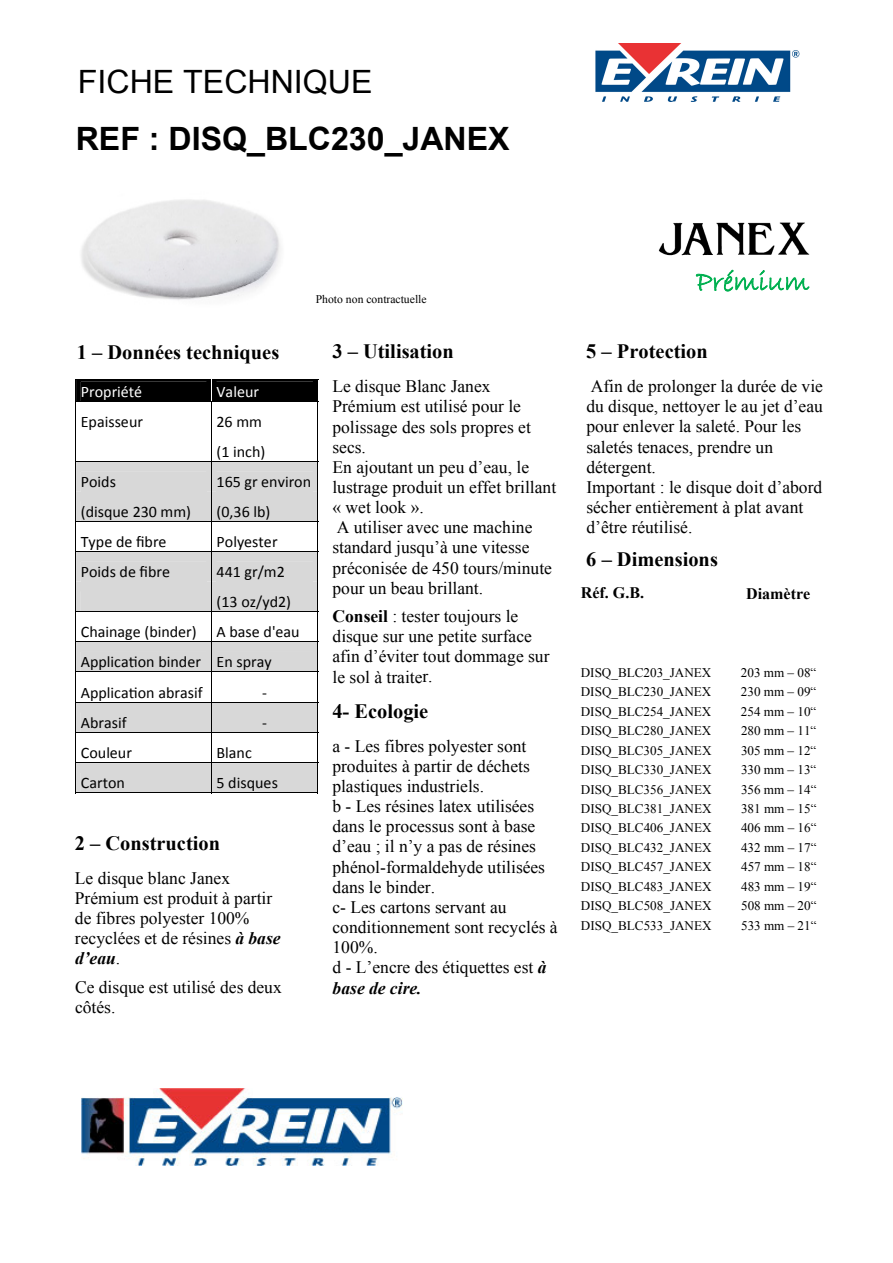
<style>
.page{position:relative;width:893px;height:1263px;background:#fff}
.page>*{position:absolute;margin:0;border:0;box-sizing:border-box;transform-origin:0 0}
.t1{font:700 32.1px "Arial";color:#000}
.t2{font:32.1px "Arial";color:#000}
.t3{font:29.1px "Bradley Hand ITC";color:#00b050}
.t4{font:700 20.4px "Times New Roman";color:#000}
.t5{font:17.55px/20.1px "Times New Roman";color:#000}
.t6{font:16.05px/29.5px "Calibri";color:#000}
.t7{font:700 16.05px "Times New Roman";color:#000}
.t8{font:16.05px "Calibri";color:#fff}
.t9{font:13.2px "Times New Roman";color:#000}
.t10{font:13.2px "Times New Roman";color:#000}
.t11{font:11.7px "Times New Roman";color:#000}
.s1{font-weight:700}
.s2{font-weight:700;font-style:italic}
</style>
<div class="page">
<img style="left:658px;top:222px;width:152px;height:34px">
<svg style="left:695px;top:269px;width:114px;height:23px"></svg>
<img style="left:81px;top:199px;width:200px;height:101px">
<div style="left:75px;top:379px;width:243px;height:22px;background:#000"></div>
<hr style="left:75px;top:401px;width:243px;height:1px;background:#000">
<hr style="left:75px;top:402px;width:1px;height:30px;background:#000">
<hr style="left:211px;top:402px;width:1px;height:30px;background:#000">
<hr style="left:317px;top:402px;width:1px;height:30px;background:#000">
<svg style="left:75px;top:432px;width:243px;height:240px"></svg>
<div style="left:216px;top:652px;width:97px;height:20px;background:#d8d8d8"></div>
<hr style="left:75px;top:641px;width:243px;height:1px;background:#000">
<hr style="left:75px;top:642px;width:1px;height:30px;background:#000">
<hr style="left:211px;top:642px;width:1px;height:30px;background:#000">
<hr style="left:317px;top:642px;width:1px;height:30px;background:#000">
<hr style="left:75px;top:672px;width:243px;height:1px;background:#000">
<hr style="left:75px;top:672px;width:1px;height:30px;background:#000">
<hr style="left:211px;top:672px;width:1px;height:30px;background:#000">
<hr style="left:317px;top:672px;width:1px;height:30px;background:#000">
<hr style="left:75px;top:702px;width:243px;height:1px;background:#000">
<svg style="left:75px;top:703px;width:243px;height:91px"></svg>
<img style="left:82px;top:1088px;width:320px;height:78px">
<img style="left:595px;top:43px;width:205px;height:58px">
<h1 class="t2" style="left:78px;top:61px;width:296px">FICHE TECHNIQUE</h1>
<h1 class="t1" style="left:76px;top:117px;width:435px">REF : DISQ_BLC230_JANEX</h1>
<p class="t11" style="left:316px;top:291px;width:112px">Photo non contractuelle</p>
<h2 class="t3" style="left:696px;top:263px;width:115px">Prémium</h2>
<p class="t4" style="left:77px;top:338px;width:204px">1 – Données techniques</p>
<p class="t4" style="left:586px;top:337px;width:123px">5 – Protection</p>
<p class="t5" style="left:586px;top:376px;width:238px">Afin de prolonger la durée de vie du disque, nettoyer le au jet d’eau pour enlever la saleté. Pour les saletés tenaces, prendre un détergent.<br>Important : le disque doit d’abord sécher entièrement à plat avant d’être réutilisé.</p>
<p class="t4" style="left:332px;top:337px;width:123px">3 – Utilisation</p>
<p class="t5" style="left:332px;top:376px;width:225px">Le disque Blanc Janex<br>Prémium est utilisé pour le polissage des sols propres et secs.<br>En ajoutant un peu d’eau, le lustrage produit un effet brillant « wet look ».<br>A utiliser avec une machine standard jusqu’à une vitesse préconisée de 450 tours/minute pour un beau brillant.</p>
<p class="t5" style="left:332px;top:606px;width:218px"><span class="s1">Conseil</span> : tester toujours le disque sur une petite surface afin d’éviter tout dommage sur le sol à traiter.</p>
<p class="t8" style="left:81px;top:382px;width:63px">Propriété</p>
<p class="t8" style="left:216px;top:382px;width:44px">Valeur</p>
<p class="t6" style="left:81px;top:406px;width:64px">Epaisseur</p>
<p class="t6" style="left:216px;top:406px;width:50px">26 mm (1 inch)</p>
<p class="t6" style="left:81px;top:466px;width:37px">Poids</p>
<p class="t6" style="left:216px;top:466px;width:96px">165 gr environ</p>
<p class="t6" style="left:81px;top:496px;width:112px">(disque 230 mm)</p>
<p class="t6" style="left:216px;top:496px;width:55px">(0,36 lb)</p>
<p class="t6" style="left:81px;top:526px;width:87px">Type de fibre</p>
<p class="t6" style="left:216px;top:526px;width:63px">Polyester</p>
<p class="t6" style="left:81px;top:556px;width:91px">Poids de fibre</p>
<p class="t6" style="left:216px;top:556px;width:70px">441 gr/m2</p>
<p class="t6" style="left:216px;top:586px;width:76px">(13 oz/yd2)</p>
<p class="t6" style="left:81px;top:616px;width:220px">Chainage (binder) A base d'eau</p>
<p class="t6" style="left:81px;top:646px;width:192px">Application binder En spray</p>
<p class="t6" style="left:81px;top:677px;width:123px">Application abrasif</p>
<p class="t6" style="left:262px;top:677px;width:6px">-</p>
<p class="t6" style="left:81px;top:707px;width:47px">Abrasif</p>
<p class="t6" style="left:262px;top:707px;width:6px">-</p>
<p class="t6" style="left:81px;top:737px;width:53px">Couleur</p>
<p class="t6" style="left:216px;top:737px;width:37px">Blanc</p>
<p class="t6" style="left:81px;top:767px;width:46px">Carton</p>
<p class="t6" style="left:216px;top:767px;width:63px">5 disques</p>
<p class="t4" style="left:586px;top:545px;width:133px">6 – Dimensions</p>
<p class="t7" style="left:580px;top:582px;width:65px">Réf. G.B.</p>
<p class="t7" style="left:746px;top:583px;width:66px">Diamètre</p>
<p class="t9" style="left:580px;top:663px;width:132px">DISQ_BLC203_JANEX</p>
<p class="t10" style="left:741px;top:663px;width:77px">203 mm – 08“</p>
<p class="t9" style="left:581px;top:683px;width:132px">DISQ_BLC230_JANEX</p>
<p class="t10" style="left:741px;top:683px;width:77px">230 mm – 09“</p>
<p class="t9" style="left:581px;top:702px;width:132px">DISQ_BLC254_JANEX</p>
<p class="t10" style="left:741px;top:702px;width:77px">254 mm – 10“</p>
<p class="t9" style="left:581px;top:722px;width:132px">DISQ_BLC280_JANEX</p>
<p class="t10" style="left:741px;top:722px;width:77px">280 mm – 11“</p>
<p class="t9" style="left:581px;top:741px;width:132px">DISQ_BLC305_JANEX</p>
<p class="t10" style="left:741px;top:741px;width:77px">305 mm – 12“</p>
<p class="t9" style="left:581px;top:761px;width:132px">DISQ_BLC330_JANEX</p>
<p class="t10" style="left:741px;top:761px;width:77px">330 mm – 13“</p>
<p class="t9" style="left:581px;top:780px;width:132px">DISQ_BLC356_JANEX</p>
<p class="t10" style="left:741px;top:780px;width:77px">356 mm – 14“</p>
<p class="t9" style="left:581px;top:800px;width:132px">DISQ_BLC381_JANEX</p>
<p class="t10" style="left:741px;top:800px;width:77px">381 mm – 15“</p>
<p class="t9" style="left:581px;top:819px;width:132px">DISQ_BLC406_JANEX</p>
<p class="t10" style="left:741px;top:819px;width:77px">406 mm – 16“</p>
<p class="t9" style="left:581px;top:839px;width:132px">DISQ_BLC432_JANEX</p>
<p class="t10" style="left:741px;top:839px;width:77px">432 mm – 17“</p>
<p class="t9" style="left:581px;top:858px;width:132px">DISQ_BLC457_JANEX</p>
<p class="t10" style="left:741px;top:858px;width:77px">457 mm – 18“</p>
<p class="t9" style="left:581px;top:878px;width:132px">DISQ_BLC483_JANEX</p>
<p class="t10" style="left:741px;top:878px;width:77px">483 mm – 19“</p>
<p class="t9" style="left:581px;top:897px;width:132px">DISQ_BLC508_JANEX</p>
<p class="t10" style="left:741px;top:897px;width:77px">508 mm – 20“</p>
<p class="t9" style="left:581px;top:917px;width:132px">DISQ_BLC533_JANEX</p>
<p class="t10" style="left:741px;top:917px;width:77px">533 mm – 21“</p>
<p class="t4" style="left:332px;top:697px;width:97px">4- Ecologie</p>
<p class="t5" style="left:332px;top:736px;width:227px">a - Les fibres polyester sont produites à partir de déchets plastiques industriels.<br>b - Les résines latex utilisées dans le processus sont à base d’eau ; il n’y a pas de résines phénol-formaldehyde utilisées dans le binder.<br>c- Les cartons servant au conditionnement sont recyclés à<br>100%.<br>d - L’encre des étiquettes est <span class="s2">à base de cire.</span></p>
<p class="t4" style="left:75px;top:829px;width:147px">2 – Construction</p>
<p class="t5" style="left:75px;top:867px;width:207px">Le disque blanc Janex<br>Prémium est produit à partir de fibres polyester 100% recyclées et de résines <span class="s2">à base d’eau</span>.</p>
<p class="t5" style="left:75px;top:976px;width:208px">Ce disque est utilisé des deux côtés.</p>
</div>
